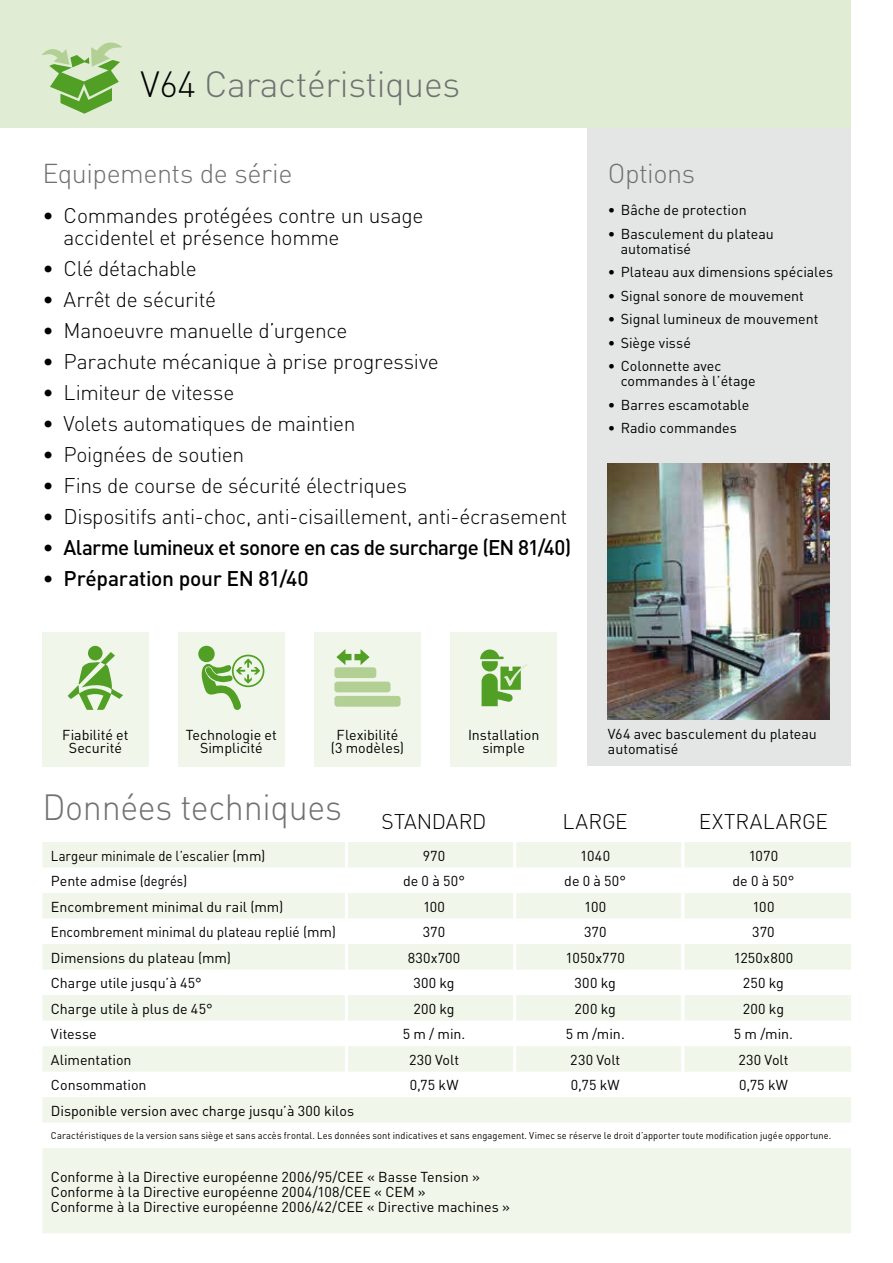
<style>
.page{position:relative;width:893px;height:1263px;background:#fff}
.page>*{position:absolute;margin:0;border:0;box-sizing:border-box;transform-origin:0 0}
.t1{font:300 36px "DIN";letter-spacing:-.01em;color:#707172;scale:.95 1}
.t2{font:300 36px "DIN";letter-spacing:-.01em;color:#707172}
.t3{font:300 27px "DIN";letter-spacing:-.02em;color:#707172}
.t4{font:300 21px/22.5px "DIN";letter-spacing:-.015em;color:#000}
.t5{font:500 21px "DIN";letter-spacing:-.03em;color:#000}
.t6{font:300 21px "DIN";letter-spacing:.01em;color:#000}
.t7{font:14.25px/15px "DIN";color:#000}
.t8{font:14.25px "DIN";color:#000;scale:.95 1}
.t9{font:14.25px "DIN";color:#000;scale:.92 1}
.t10{font:14.25px "DIN";letter-spacing:.02em;color:#000}
.t11{font:9.75px "DIN";letter-spacing:.015em;color:#000;scale:.95 1}
.s1{color:#000}
.s2{font-weight:300}
</style>
<div class="page">
<div style="left:587px;top:128px;width:263px;height:637px;background:#e4e5e5"></div>
<img style="left:608px;top:463px;width:221px;height:256px">
<div style="left:0;top:0;width:850px;height:128px;background:#e1ecd5"></div>
<div style="left:42px;top:632px;width:107px;height:134px;background:#f0f6ea"></div>
<div style="left:178px;top:632px;width:106px;height:134px;background:#f0f6ea"></div>
<div style="left:314px;top:632px;width:107px;height:134px;background:#f0f6ea"></div>
<div style="left:450px;top:632px;width:107px;height:134px;background:#f0f6ea"></div>
<svg style="left:42px;top:42px;width:80px;height:72px"></svg>
<div style="left:198px;top:646px;width:17px;height:16px;background:#51a025;border-radius:50%"></div>
<svg style="left:201px;top:655px;width:63px;height:55px"></svg>
<svg style="left:68px;top:646px;width:55px;height:64px"></svg>
<svg style="left:336px;top:649px;width:34px;height:16px"></svg>
<div style="left:334px;top:696px;width:67px;height:11px;background:#b2cf94;border-radius:3px"></div>
<div style="left:334px;top:682px;width:56px;height:10px;background:#b2cf94;border-radius:3px"></div>
<div style="left:334px;top:667px;width:42px;height:11px;background:#b2cf94;border-radius:3px"></div>
<svg style="left:480px;top:649px;width:47px;height:57px"></svg>
<svg style="left:42px;top:842px;width:809px;height:391px;fill:#f0f6ea"></svg>
<hr style="left:345px;top:842px;width:3px;height:25px;background:#fff">
<hr style="left:513px;top:842px;width:3px;height:25px;background:#fff">
<hr style="left:681px;top:842px;width:3px;height:25px;background:#fff">
<hr style="left:345px;top:867px;width:3px;height:26px;background:#fff">
<hr style="left:513px;top:867px;width:3px;height:26px;background:#fff">
<hr style="left:681px;top:867px;width:3px;height:26px;background:#fff">
<hr style="left:345px;top:893px;width:3px;height:25px;background:#fff">
<hr style="left:513px;top:893px;width:3px;height:25px;background:#fff">
<hr style="left:681px;top:893px;width:3px;height:25px;background:#fff">
<hr style="left:345px;top:918px;width:3px;height:26px;background:#fff">
<hr style="left:513px;top:918px;width:3px;height:26px;background:#fff">
<hr style="left:681px;top:918px;width:3px;height:26px;background:#fff">
<hr style="left:345px;top:944px;width:3px;height:25px;background:#fff">
<hr style="left:513px;top:944px;width:3px;height:25px;background:#fff">
<hr style="left:681px;top:944px;width:3px;height:25px;background:#fff">
<hr style="left:345px;top:969px;width:3px;height:26px;background:#fff">
<hr style="left:513px;top:969px;width:3px;height:26px;background:#fff">
<hr style="left:681px;top:969px;width:3px;height:26px;background:#fff">
<hr style="left:345px;top:995px;width:3px;height:25px;background:#fff">
<hr style="left:513px;top:995px;width:3px;height:25px;background:#fff">
<hr style="left:681px;top:995px;width:3px;height:25px;background:#fff">
<hr style="left:345px;top:1020px;width:3px;height:26px;background:#fff">
<hr style="left:513px;top:1020px;width:3px;height:26px;background:#fff">
<hr style="left:681px;top:1020px;width:3px;height:26px;background:#fff">
<hr style="left:345px;top:1046px;width:3px;height:25px;background:#fff">
<hr style="left:513px;top:1046px;width:3px;height:25px;background:#fff">
<hr style="left:681px;top:1046px;width:3px;height:25px;background:#fff">
<hr style="left:345px;top:1071px;width:3px;height:26px;background:#fff">
<hr style="left:513px;top:1071px;width:3px;height:26px;background:#fff">
<hr style="left:681px;top:1071px;width:3px;height:26px;background:#fff">
<h1 class="t2" style="left:140px;top:62px;width:321px"><span class="s1">V64</span> Caractéristiques</h1>
<h2 class="t3" style="left:42px;top:157px;width:252px">Equipements de série</h2>
<h3 class="t4" style="left:64px;top:204px;width:361px;text-indent:-21px">• Commandes protégées contre un usage accidentel et présence homme</h3>
<h3 class="t4" style="left:42px;top:257px;width:156px">• Clé détachable</h3>
<h3 class="t4" style="left:42px;top:288px;width:175px">• Arrêt de sécurité</h3>
<h3 class="t4" style="left:42px;top:319px;width:307px">• Manoeuvre manuelle d’urgence</h3>
<h3 class="t4" style="left:42px;top:350px;width:398px">• Parachute mécanique à prise progressive</h3>
<h3 class="t4" style="left:42px;top:381px;width:193px">• Limiteur de vitesse</h3>
<h3 class="t4" style="left:42px;top:412px;width:315px">• Volets automatiques de maintien</h3>
<h3 class="t4" style="left:42px;top:443px;width:203px">• Poignées de soutien</h3>
<h3 class="t4" style="left:42px;top:474px;width:366px">• Fins de course de sécurité électriques</h3>
<h3 class="t4" style="left:42px;top:505px;width:526px">• Dispositifs anti-choc, anti-cisaillement, anti-écrasement</h3>
<h3 class="t5" style="left:42px;top:534px;width:530px"><span class="s2">•</span> Alarme lumineux et sonore en cas de surcharge (EN 81/40)</h3>
<h3 class="t5" style="left:42px;top:565px;width:268px"><span class="s2">•</span> Préparation pour EN 81/40</h3>
<h2 class="t3" style="left:608px;top:157px;width:89px">Options</h2>
<p class="t7" style="left:608px;top:202px;width:140px">• Bâche de protection</p>
<p class="t7" style="left:621px;top:226px;width:155px;text-indent:-13px">• Basculement du plateau automatisé</p>
<p class="t7" style="left:608px;top:264px;width:227px">• Plateau aux dimensions spéciales</p>
<p class="t7" style="left:608px;top:288px;width:197px">• Signal sonore de mouvement</p>
<p class="t7" style="left:608px;top:311px;width:212px">• Signal lumineux de mouvement</p>
<p class="t7" style="left:608px;top:335px;width:84px">• Siège vissé</p>
<p class="t7" style="left:621px;top:358px;width:137px;text-indent:-13px">• Colonnette avec commandes à l’étage</p>
<p class="t7" style="left:608px;top:397px;width:143px">• Barres escamotable</p>
<p class="t7" style="left:608px;top:420px;width:131px">• Radio commandes</p>
<p class="t7" style="left:62px;top:727px;width:68px;line-height:13.5px;text-align:center">Fiabilité et<br>Securité</p>
<p class="t7" style="left:186px;top:727px;width:92px;line-height:13.5px;text-align:center">Technologie et<br>Simplicité</p>
<p class="t7" style="left:331px;top:727px;width:75px;line-height:13.5px;text-align:center">Flexibilité (3 modèles)</p>
<p class="t7" style="left:468px;top:727px;width:73px;line-height:13.5px;text-align:center">Installation simple</p>
<p class="t7" style="left:608px;top:726px;width:210px">V64 avec basculement du plateau automatisé</p>
<h1 class="t1" style="left:42px;top:785px;width:469px">Données techniques <sub>STANDARD</sub></h1>
<h3 class="t4" style="left:563px;top:810px;width:67px">LARGE</h3>
<h3 class="t6" style="left:699px;top:809px;width:131px">EXTRALARGE</h3>
<p class="t9" style="left:51px;top:846px;width:235px">Largeur minimale de l’escalier (mm)</p>
<p class="t7" style="left:423px;top:848px;width:24px">970</p>
<p class="t7" style="left:580px;top:848px;width:31px">1040</p>
<p class="t7" style="left:749px;top:848px;width:31px">1070</p>
<p class="t7" style="left:51px;top:873px;width:138px">Pente admise (degrés)</p>
<p class="t7" style="left:403px;top:873px;width:63px">de 0 à 50°</p>
<p class="t7" style="left:564px;top:873px;width:63px">de 0 à 50°</p>
<p class="t7" style="left:732px;top:873px;width:63px">de 0 à 50°</p>
<p class="t7" style="left:51px;top:899px;width:234px">Encombrement minimal du rail (mm)</p>
<p class="t7" style="left:423px;top:899px;width:24px">100</p>
<p class="t7" style="left:584px;top:899px;width:24px">100</p>
<p class="t7" style="left:752px;top:899px;width:24px">100</p>
<p class="t8" style="left:51px;top:923px;width:302px">Encombrement minimal du plateau replié (mm)</p>
<p class="t7" style="left:423px;top:924px;width:24px">370</p>
<p class="t7" style="left:584px;top:924px;width:24px">370</p>
<p class="t7" style="left:752px;top:924px;width:24px">370</p>
<p class="t7" style="left:51px;top:950px;width:182px">Dimensions du plateau (mm)</p>
<p class="t7" style="left:408px;top:950px;width:54px">830x700</p>
<p class="t7" style="left:566px;top:950px;width:61px">1050x770</p>
<p class="t10" style="left:734px;top:948px;width:61px">1250x800</p>
<p class="t7" style="left:51px;top:975px;width:152px">Charge utile jusqu’à 45°</p>
<p class="t7" style="left:413px;top:975px;width:43px">300 kg</p>
<p class="t7" style="left:575px;top:975px;width:43px">300 kg</p>
<p class="t7" style="left:743px;top:975px;width:43px">250 kg</p>
<p class="t7" style="left:51px;top:1001px;width:163px">Charge utile à plus de 45°</p>
<p class="t7" style="left:413px;top:1001px;width:43px">200 kg</p>
<p class="t7" style="left:575px;top:1001px;width:43px">200 kg</p>
<p class="t7" style="left:743px;top:1001px;width:43px">200 kg</p>
<p class="t7" style="left:51px;top:1026px;width:47px">Vitesse</p>
<p class="t7" style="left:403px;top:1026px;width:64px">5 m / min.</p>
<p class="t7" style="left:566px;top:1026px;width:61px">5 m /min.</p>
<p class="t7" style="left:734px;top:1026px;width:61px">5 m /min.</p>
<p class="t7" style="left:51px;top:1052px;width:82px">Alimentation</p>
<p class="t7" style="left:409px;top:1052px;width:51px">230 Volt</p>
<p class="t7" style="left:570px;top:1052px;width:51px">230 Volt</p>
<p class="t7" style="left:738px;top:1052px;width:51px">230 Volt</p>
<p class="t7" style="left:51px;top:1077px;width:97px">Consommation</p>
<p class="t7" style="left:410px;top:1077px;width:50px">0,75 kW</p>
<p class="t7" style="left:571px;top:1077px;width:50px">0,75 kW</p>
<p class="t7" style="left:739px;top:1077px;width:50px">0,75 kW</p>
<p class="t7" style="left:51px;top:1103px;width:305px">Disponible version avec charge jusqu’à 300 kilos</p>
<p class="t11" style="left:51px;top:1130px;width:823px">Caractéristiques de la version sans siège et sans accès frontal. Les données sont indicatives et sans engagement. Vimec se réserve le droit d’apporter toute modification jugée opportune.</p>
<p class="t7" style="left:51px;top:1168px;width:460px">Conforme à la Directive européenne 2006/95/CEE « Basse Tension »<br>Conforme à la Directive européenne 2004/108/CEE « CEM »<br>Conforme à la Directive européenne 2006/42/CEE « Directive machines »</p>
</div>
